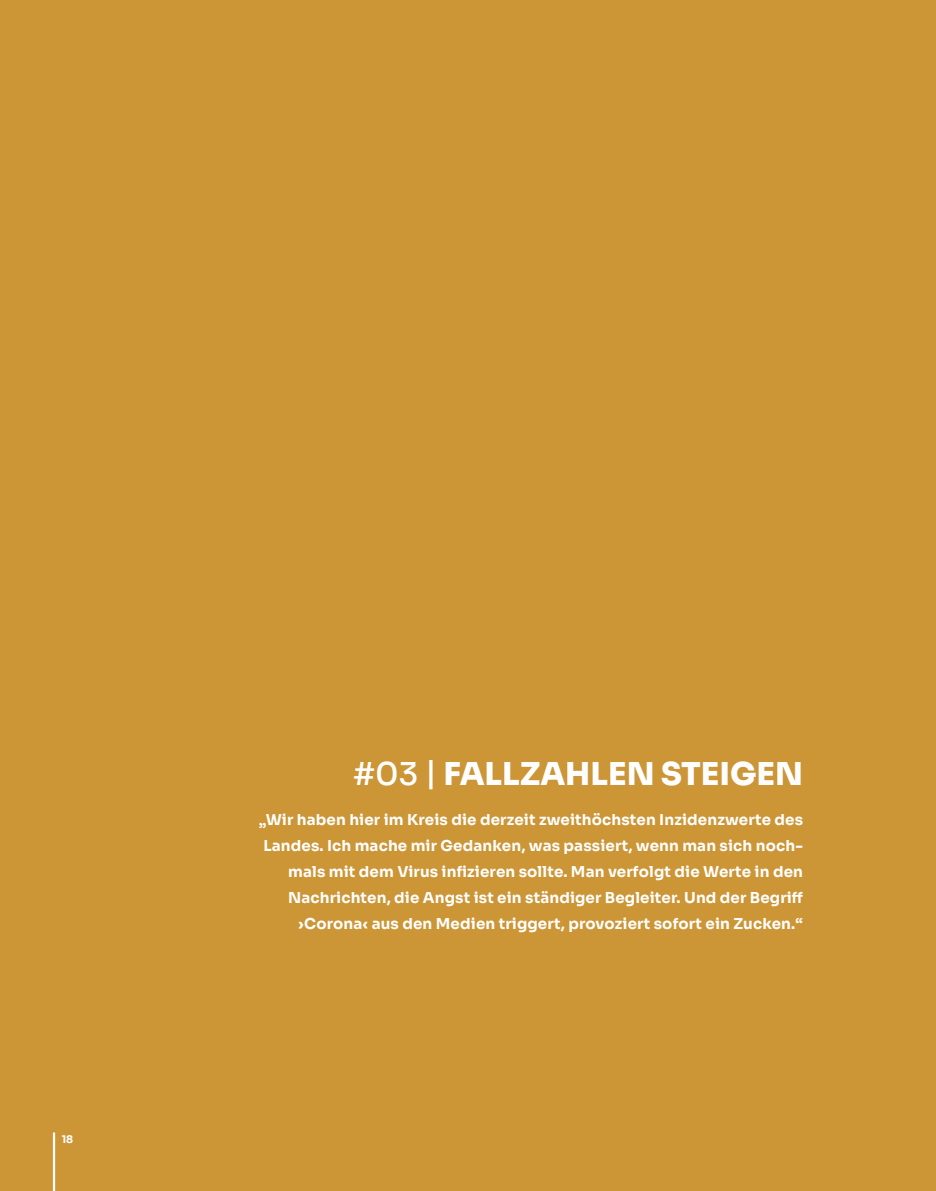
<style>
.page{position:relative;width:936px;height:1191px;background:#fff}
.page>*{position:absolute;margin:0;border:0;box-sizing:border-box;transform-origin:0 0}
.t1{font:800 31.5px "Sora";color:#fff}
.t2{font:700 15px/25.8px "Sora";letter-spacing:.01em;color:#fff;text-align:right}
.t3{font:700 10.5px "Sora";color:#fff}
.s1{font-weight:500}
</style>
<div class="page">
<div style="left:0;top:0;width:935px;height:1191px;background:#cc9535"></div>
<hr style="left:53px;top:1132px;width:2px;height:59px;background:#fff">
<p class="t3" style="left:62px;top:1130px;width:13px">18</p>
<p class="t1" style="left:353px;top:747px;width:451px"><span class="s1">#03 |</span> FALLZAHLEN STEIGEN</p>
<p class="t2" style="left:259px;top:805px;width:545px">„Wir haben hier im Kreis die derzeit zweithöchsten Inzidenzwerte des Landes. Ich mache mir Gedanken, was passiert, wenn man sich noch&shy;mals mit dem Virus infizieren sollte. Man verfolgt die Werte in den Nachrichten, die Angst ist ein ständiger Begleiter. Und der Begriff</p>
<p class="t2" style="left:298px;top:909px;width:506px">›Corona‹ aus den Medien triggert, provoziert sofort ein Zucken.“</p>
</div>
